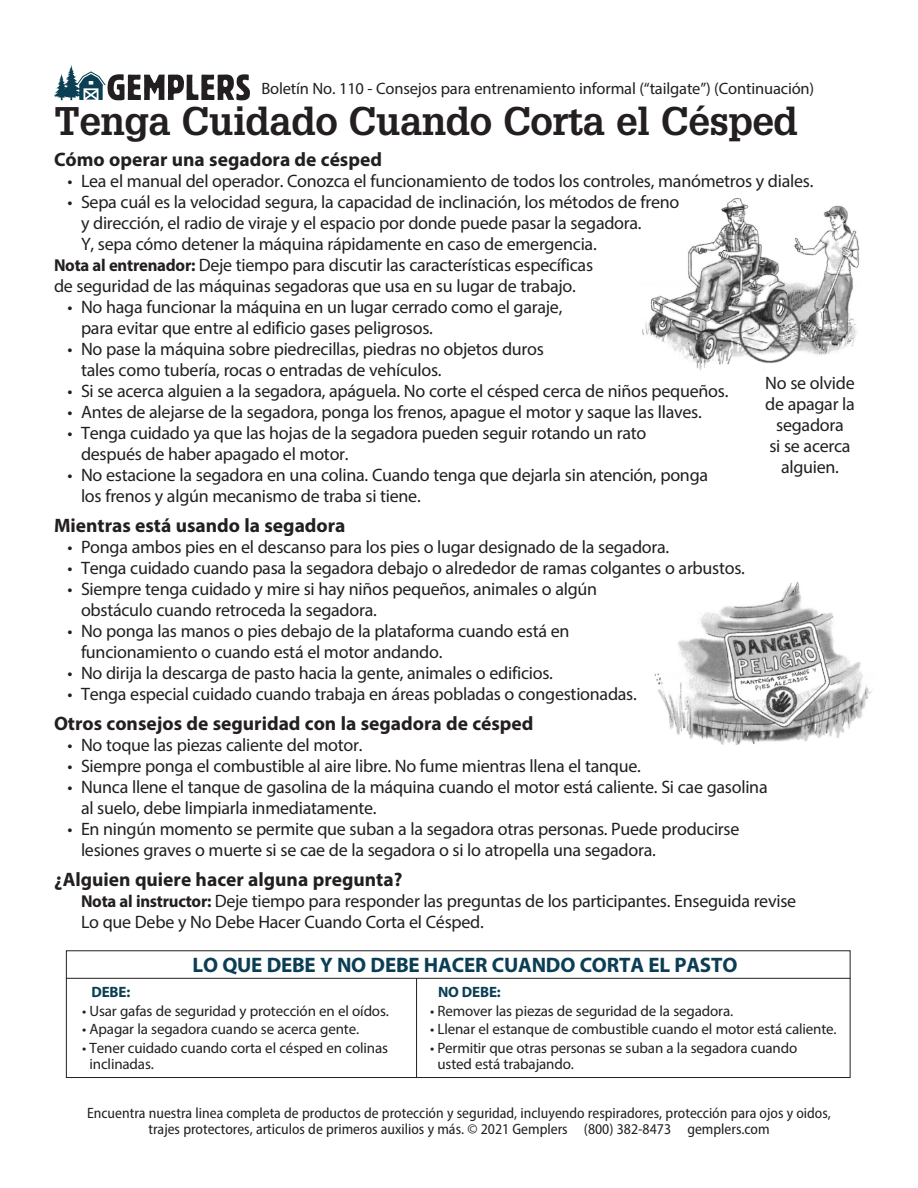
<style>
.page{position:relative;width:918px;height:1188px;background:#fff}
.page>*{position:absolute;margin:0;border:0;box-sizing:border-box;transform-origin:0 0}
.Subhead2{font:700 39px "Glypha LT Std";letter-spacing:-.015em;color:#231f20}
.t1{font:700 21px "Myriad Pro";letter-spacing:-.01em;color:#0b3e54}
.bullethead{font:700 19.5px "Myriad Pro";color:#231f20}
.bullet{font:700 19.5px "Myriad Pro";color:#231f20}
.bullet-2{font:18px/21px "Myriad Pro";letter-spacing:-.015em;color:#231f20}
.note{font:18px/21px "Myriad Pro";letter-spacing:-.015em;color:#231f20}
.t2{font:16.5px "Myriad Pro";letter-spacing:-.01em;color:#231f20}
.t3{font:15px/16.5px "Myriad Pro";letter-spacing:-.01em;color:#231f20}
.t4{font:semi-condensed 15px/16.5px "Myriad Pro";color:#231f20;text-align:center}
.t5{font:700 15px "Myriad Pro";letter-spacing:-.01em;color:#0b3e54}
.s1{font-weight:700;font-size:17.25px}
</style>
<div class="page">
<img style="left:654px;top:583px;width:219px;height:161px">
<img style="left:642px;top:199px;width:218px;height:172px">
<div style="left:66px;top:950px;width:784px;height:128px;border:1px solid #231f20"></div>
<hr style="left:66px;top:978px;width:784px;height:1px;background:#231f20">
<hr style="left:416px;top:978px;width:1px;height:100px;background:#231f20">
<svg style="left:54px;top:65px;width:196px;height:35px"></svg>
<p class="t2" style="left:261px;top:79px;width:554px">Boletín No. 110 - Consejos para entrenamiento informal (“tailgate”) (Continuación)</p>
<p class="Subhead2" style="left:54px;top:97px;width:746px">Tenga Cuidado Cuando Corta el Césped</p>
<p class="bullet" style="left:54px;top:147px;width:330px">Cómo operar una segadora de césped</p>
<p class="bullet-2" style="left:68px;top:170px;width:748px">• Lea el manual del operador. Conozca el funcionamiento de todos los controles, manómetros y diales.</p>
<p class="bullet-2" style="left:81px;top:191px;width:600px;text-indent:-14px">• Sepa cuál es la velocidad segura, la capacidad de inclinación, los métodos de freno y dirección, el radio de viraje y el espacio por donde puede pasar la segadora.<br>Y, sepa cómo detener la máquina rápidamente en caso de emergencia.</p>
<p class="bullet-2" style="left:54px;top:254px;width:541px"><span class="s1">Nota al entrenador:</span> Deje tiempo para discutir las características específicas de seguridad de las máquinas segadoras que usa en su lugar de trabajo.</p>
<p class="bullet-2" style="left:81px;top:296px;width:483px;text-indent:-14px">• No haga funcionar la máquina en un lugar cerrado como el garaje, para evitar que entre al edificio gases peligrosos.</p>
<p class="bullet-2" style="left:81px;top:338px;width:464px;text-indent:-14px">• No pase la máquina sobre piedrecillas, piedras no objetos duros tales como tubería, rocas o entradas de vehículos.</p>
<p class="bullet-2" style="left:68px;top:380px;width:662px">• Si se acerca alguien a la segadora, apáguela. No corte el césped cerca de niños pequeños.</p>
<p class="bullet-2" style="left:68px;top:401px;width:636px">• Antes de alejarse de la segadora, ponga los frenos, apague el motor y saque las llaves.</p>
<p class="bullet-2" style="left:81px;top:422px;width:567px;text-indent:-14px">• Tenga cuidado ya que las hojas de la segadora pueden seguir rotando un rato después de haber apagado el motor.</p>
<p class="bullet-2" style="left:81px;top:464px;width:629px;text-indent:-14px">• No estacione la segadora en una colina. Cuando tenga que dejarla sin atención, ponga los frenos y algún mecanismo de traba si tiene.</p>
<p class="bullethead" style="left:54px;top:513px;width:293px">Mientras está usando la segadora</p>
<p class="bullet-2" style="left:68px;top:536px;width:603px">• Ponga ambos pies en el descanso para los pies o lugar designado de la segadora.</p>
<p class="bullet-2" style="left:68px;top:557px;width:679px">• Tenga cuidado cuando pasa la segadora debajo o alrededor de ramas colgantes o arbustos.</p>
<p class="bullet-2" style="left:81px;top:578px;width:518px;text-indent:-14px">• Siempre tenga cuidado y mire si hay niños pequeños, animales o algún obstáculo cuando retroceda la segadora.</p>
<p class="bullet-2" style="left:81px;top:620px;width:490px;text-indent:-14px">• No ponga las manos o pies debajo de la plataforma cuando está en funcionamiento o cuando está el motor andando.</p>
<p class="bullet-2" style="left:68px;top:662px;width:487px">• No dirija la descarga de pasto hacia la gente, animales o edificios.</p>
<p class="bullet-2" style="left:68px;top:683px;width:571px">• Tenga especial cuidado cuando trabaja en áreas pobladas o congestionadas.</p>
<p class="bullethead" style="left:54px;top:711px;width:481px">Otros consejos de seguridad con la segadora de césped</p>
<p class="bullet-2" style="left:68px;top:734px;width:297px">• No toque las piezas caliente del motor.</p>
<p class="bullet-2" style="left:68px;top:755px;width:575px">• Siempre ponga el combustible al aire libre. No fume mientras llena el tanque.</p>
<p class="bullet-2" style="left:81px;top:776px;width:688px;text-indent:-14px">• Nunca llene el tanque de gasolina de la máquina cuando el motor está caliente. Si cae gasolina al suelo, debe limpiarla inmediatamente.</p>
<p class="bullet-2" style="left:81px;top:818px;width:660px;text-indent:-14px">• En ningún momento se permite que suban a la segadora otras personas. Puede producirse lesiones graves o muerte si se cae de la segadora o si lo atropella una segadora.</p>
<p class="bullethead" style="left:54px;top:867px;width:350px">¿Alguien quiere hacer alguna pregunta?</p>
<p class="note" style="left:81px;top:890px;width:717px"><span class="s1">Nota al instructor:</span> Deje tiempo para responder las preguntas de los participantes. Enseguida revise<br>Lo que Debe y No Debe Hacer Cuando Corta el Césped.</p>
<p class="bullet-2" style="left:765px;top:372px;width:91px;text-align:center">No se olvide de apagar la segadora<br>si se acerca alguien.</p>
<p class="t1" style="left:193px;top:951px;width:546px">LO QUE DEBE Y NO DEBE HACER CUANDO CORTA EL PASTO</p>
<p class="t5" style="left:92px;top:983px;width:40px">DEBE:</p>
<p class="t5" style="left:438px;top:983px;width:64px">NO DEBE:</p>
<p class="t3" style="left:82px;top:1002px;width:308px">• Usar gafas de seguridad y protección en el oídos.</p>
<p class="t3" style="left:82px;top:1021px;width:279px">• Apagar la segadora cuando se acerca gente.</p>
<p class="t3" style="left:90px;top:1039px;width:300px;text-indent:-7px">• Tener cuidado cuando corta el césped en colinas inclinadas.</p>
<p class="t3" style="left:430px;top:1002px;width:305px">• Remover las piezas de seguridad de la segadora.</p>
<p class="t3" style="left:430px;top:1021px;width:408px">• Llenar el estanque de combustible cuando el motor está caliente.</p>
<p class="t3" style="left:437px;top:1039px;width:361px;text-indent:-7px">• Permitir que otras personas se suban a la segadora cuando usted está trabajando.</p>
<p class="t4" style="left:87px;top:1104px;width:745px">Encuentra nuestra linea completa de productos de protección y seguridad, incluyendo respiradores, protección para ojos y oidos, trajes protectores, articulos de primeros auxilios y más. © 2021 Gemplers (800) 382-8473 gemplers.com</p>
</div>
